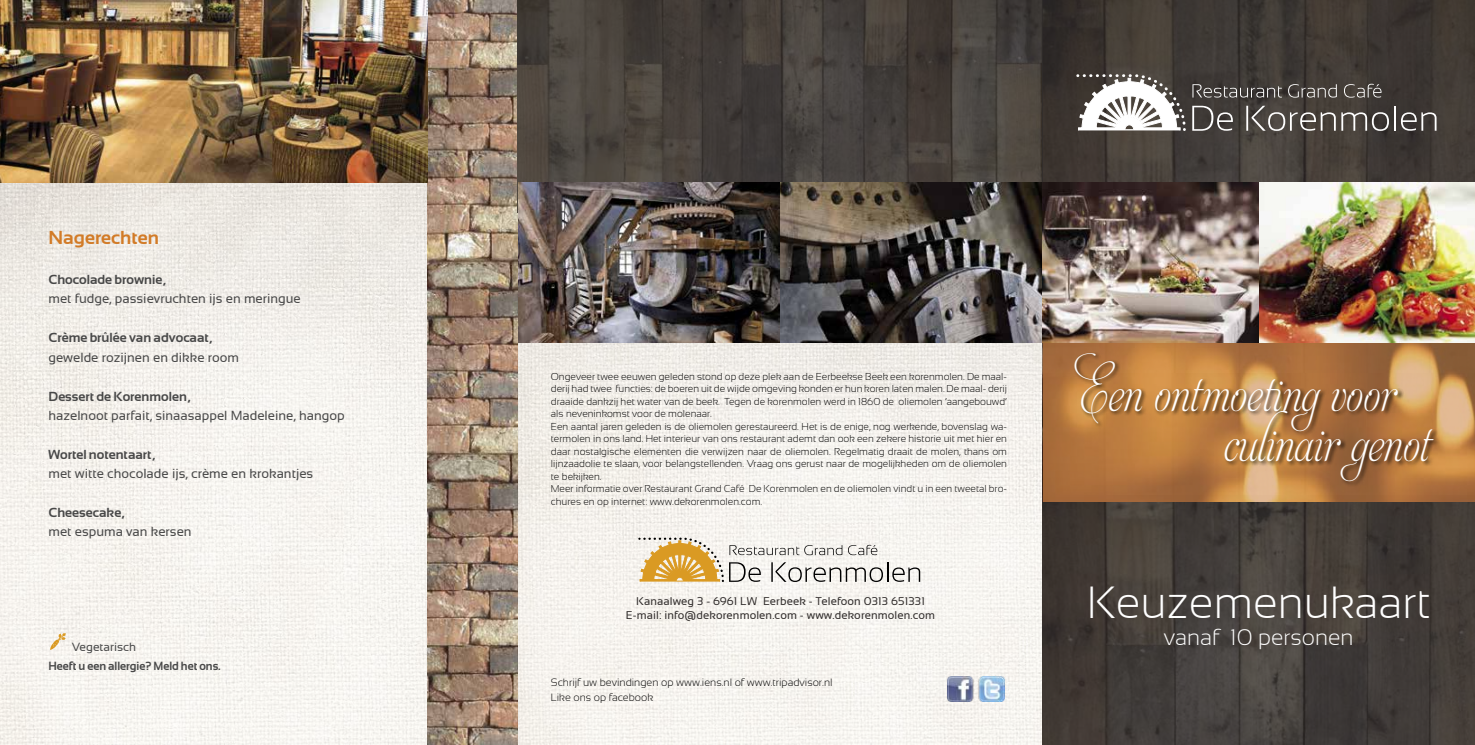
<style>
.page{position:relative;width:1475px;height:745px;background:#fff}
.page>*{position:absolute;margin:0;border:0;box-sizing:border-box;transform-origin:0 0}
.t1{font:300 45px "Sansation";color:#fff}
.t2{font:42.5px/50px "Aphrodite Slim Text";color:#fff;scale:.85 1}
.t3{font:300 22.5px "Sansation";color:#fff}
.t4{font:700 18.75px "Sansation";color:#d27b27}
.t5{font:13.12px "Sansation";color:#484848}
.t6{font:700 13.12px "Sansation";color:#484848}
.t7{font:700 11.88px "Sansation";color:#484848;scale:.95 1}
.t8{font:11.88px "Sansation";color:#484848}
.t9{font:11.25px/13.8px "Sansation";letter-spacing:.01em;color:#302c2b;text-align:center}
.t10{font:300 10.62px/15px "Sansation";color:#000}
.t11{font:300 10px/12.5px "Sansation";color:#000}
</style>
<div class="page">
<img style="left:518px;top:342px;width:524px;height:402px">
<img style="left:0;top:182px;width:427px;height:562px">
<img style="left:427px;top:0;width:91px;height:744px">
<svg style="left:1042px;top:0;width:432px;height:182px;background:#403a35"></svg>
<svg style="left:1041px;top:494px;width:433px;height:250px;background:#443e39"></svg>
<svg style="left:517px;top:0;width:525px;height:213px;background:#47413c"></svg>
<img style="left:0;top:0;width:427px;height:182px">
<img style="left:518px;top:182px;width:956px;height:160px">
<svg style="left:1077px;top:73px;width:109px;height:59px"></svg>
<svg style="left:1192px;top:106px;width:40px;height:25px"></svg>
<svg style="left:1245px;top:106px;width:143px;height:25px;background:#66615d"></svg>
<hr style="left:1393px;top:106px;width:2px;height:25px;background:#fff">
<svg style="left:1400px;top:112px;width:36px;height:19px"></svg>
<svg style="left:1192px;top:84px;width:89px;height:13px"></svg>
<svg style="left:1287px;top:84px;width:49px;height:14px"></svg>
<svg style="left:1343px;top:84px;width:38px;height:14px"></svg>
<svg style="left:639px;top:536px;width:281px;height:46px"></svg>
<img style="left:1042px;top:342px;width:432px;height:159px">
<div style="left:1073px;top:352px;width:366px;height:135px;background:#000;opacity:.75"></div>
<img style="left:947px;top:676px;width:56px;height:25px">
<svg style="left:50px;top:632px;width:16px;height:17px"></svg>
<h3 class="t4" style="left:48px;top:227px;width:112px">Nagerechten</h3>
<h3 class="t6" style="left:48px;top:272px;width:119px">Chocolade brownie,</h3>
<h3 class="t5" style="left:48px;top:291px;width:254px">met fudge, passievruchten ijs en meringue</h3>
<h3 class="t6" style="left:48px;top:330px;width:166px">Crème brûlée van advocaat,</h3>
<h3 class="t5" style="left:48px;top:349px;width:192px">gewelde rozijnen en dikke room</h3>
<h3 class="t6" style="left:48px;top:388px;width:144px">Dessert de Korenmolen,</h3>
<h3 class="t5" style="left:48px;top:407px;width:298px">hazelnoot parfait, sinaasappel Madeleine, hangop</h3>
<h3 class="t6" style="left:48px;top:446px;width:109px">Wortel notentaart,</h3>
<h3 class="t5" style="left:48px;top:465px;width:266px">met witte chocolade ijs, crème en krokantjes</h3>
<h3 class="t6" style="left:48px;top:505px;width:78px">Cheesecake,</h3>
<h3 class="t5" style="left:48px;top:524px;width:145px">met espuma van kersen</h3>
<p class="t8" style="left:72px;top:639px;width:66px">Vegetarisch</p>
<p class="t7" style="left:48px;top:658px;width:183px">Heeft u een allergie? Meld het ons.</p>
<p class="t11" style="left:551px;top:370px;width:457px">Ongeveer twee eeuwen geleden stond op deze plek aan de Eerbeekse Beek een korenmolen. De maal&shy;derij had twee functies: de boeren uit de wijde omgeving konden er hun koren laten malen. De maal- derij draaide dankzij het water van de beek. Tegen de korenmolen werd in 1860 de oliemolen ‘aangebouwd’ als neveninkomst voor de molenaar.<br>Een aantal jaren geleden is de oliemolen gerestaureerd. Het is de enige, nog werkende, bovenslag wa&shy;termolen in ons land. Het interieur van ons restaurant ademt dan ook een zekere historie uit met hier en daar nostalgische elementen die verwijzen naar de oliemolen. Regelmatig draait de molen, thans om lijnzaadolie te slaan, voor belangstellenden. Vraag ons gerust naar de mogelijkheden om de oliemolen te bekijken.<br>Meer informatie over Restaurant Grand Café De Korenmolen en de oliemolen vindt u in een tweetal bro&shy;chures en op internet: www.dekorenmolen.com.</p>
<p class="t9" style="left:626px;top:594px;width:311px">Kanaalweg 3 - 6961 LW Eerbeek - Telefoon 0313 651331<br>E-mail: info@dekorenmolen.com - www.dekorenmolen.com</p>
<p class="t10" style="left:551px;top:674px;width:283px">Schrijf uw bevindingen op www.iens.nl of www.tripadvisor.nl<br>Like ons op facebook</p>
<h2 class="t2" style="left:1223px;top:371px;width:244px;text-indent:-144px">Een ontmoeting voor culinair genot</h2>
<h1 class="t1" style="left:1086px;top:577px;width:344px">Keuzemenukaart</h1>
<h3 class="t3" style="left:1163px;top:624px;width:191px">vanaf 10 personen</h3>
</div>
